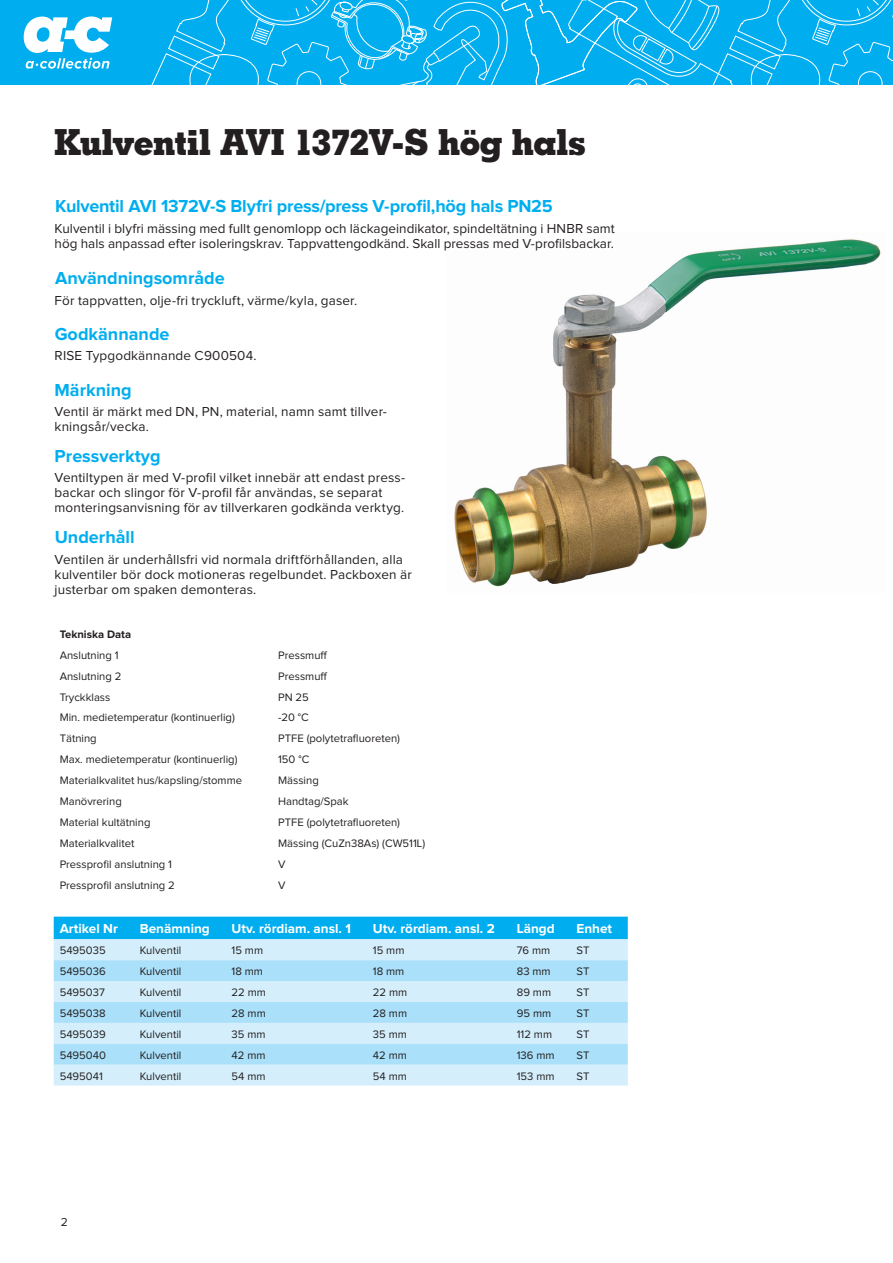
<style>
.page{position:relative;width:893px;height:1263px;background:#fff}
.page>*{position:absolute;margin:0;border:0;box-sizing:border-box;transform-origin:0 0}
.t1{font:700 36px "Geometric Slab 703 BT Xtra";letter-spacing:-.015em;color:#231f20}
.t2{font:700 18px "Proxima Nova";color:#00aeef}
.t3{font:13.5px/15px "Proxima Nova";letter-spacing:.01em;color:#231f20}
.t4{font:700 13.5px "Proxima Nova";color:#fff}
.t5{font:12px "Proxima Nova";color:#231f20}
.t6{font:11.25px "Proxima Nova";color:#231f20}
.t7{font:700 11.25px "Proxima Nova";color:#231f20}
</style>
<div class="page">
<div style="left:0;top:0;width:893px;height:85px;background:#00aeef"></div>
<svg style="left:151px;top:0;width:742px;height:85px"></svg>
<svg style="left:23px;top:17px;width:89px;height:52px"></svg>
<img style="left:454px;top:239px;width:427px;height:348px">
<div style="left:54px;top:917px;width:574px;height:22px;background:#00aeef"></div>
<div style="left:54px;top:939px;width:574px;height:146px;background:#d4effb"></div>
<svg style="left:54px;top:960px;width:574px;height:105px;background:#bbe6f9"></svg>
<h1 class="t1" style="left:54px;top:120px;width:534px">Kulventil AVI 1372V-S hög hals</h1>
<h2 class="t2" style="left:55px;top:198px;width:499px">Kulventil AVI 1372V-S Blyfri press/press V-profil,hög hals PN25</h2>
<p class="t3" style="left:55px;top:221px;width:562px">Kulventil i blyfri mässing med fullt genomlopp och läckageindikator, spindeltätning i HNBR samt hög hals anpassad efter isoleringskrav. Tappvattengodkänd. Skall pressas med V-profilsbackar.</p>
<h2 class="t2" style="left:55px;top:270px;width:171px">Användningsområde</h2>
<h2 class="t2" style="left:55px;top:325px;width:116px">Godkännande</h2>
<p class="t3" style="left:55px;top:293px;width:304px">För tappvatten, olje-fri tryckluft, värme/kyla, gaser.</p>
<p class="t3" style="left:55px;top:348px;width:203px">RISE Typgodkännande C900504.</p>
<h2 class="t2" style="left:55px;top:382px;width:79px">Märkning</h2>
<p class="t3" style="left:55px;top:405px;width:334px">Ventil är märkt med DN, PN, material, namn samt tillver&shy;kningsår/vecka.</p>
<p class="t3" style="left:55px;top:470px;width:352px">Ventiltypen är med V-profil vilket innebär att endast press&shy;backar och slingor för V-profil får användas, se separat monteringsanvisning för av tillverkaren godkända verktyg.</p>
<p class="t3" style="left:55px;top:552px;width:359px">Ventilen är underhållsfri vid normala driftförhållanden, alla kulventiler bör dock motioneras regelbundet. Packboxen är justerbar om spaken demonteras.</p>
<h2 class="t2" style="left:55px;top:448px;width:108px">Pressverktyg</h2>
<h2 class="t2" style="left:55px;top:529px;width:81px">Underhåll</h2>
<p class="t7" style="left:60px;top:629px;width:73px">Tekniska Data</p>
<p class="t6" style="left:60px;top:650px;width:61px">Anslutning 1</p>
<p class="t6" style="left:278px;top:650px;width:51px">Pressmuff</p>
<p class="t6" style="left:60px;top:671px;width:63px">Anslutning 2</p>
<p class="t6" style="left:278px;top:671px;width:51px">Pressmuff</p>
<p class="t6" style="left:60px;top:692px;width:52px">Tryckklass</p>
<p class="t6" style="left:278px;top:692px;width:32px">PN 25</p>
<p class="t6" style="left:60px;top:712px;width:177px">Min. medietemperatur (kontinuerlig)</p>
<p class="t6" style="left:278px;top:712px;width:32px">-20 °C</p>
<p class="t6" style="left:60px;top:733px;width:39px">Tätning</p>
<p class="t6" style="left:278px;top:733px;width:123px">PTFE (polytetrafluoreten)</p>
<p class="t6" style="left:60px;top:754px;width:179px">Max. medietemperatur (kontinuerlig)</p>
<p class="t6" style="left:278px;top:754px;width:33px">150 °C</p>
<p class="t6" style="left:60px;top:775px;width:184px">Materialkvalitet hus/kapsling/stomme</p>
<p class="t6" style="left:278px;top:775px;width:42px">Mässing</p>
<p class="t6" style="left:60px;top:796px;width:64px">Manövrering</p>
<p class="t6" style="left:278px;top:796px;width:72px">Handtag/Spak</p>
<p class="t6" style="left:60px;top:817px;width:92px">Material kultätning</p>
<p class="t6" style="left:278px;top:817px;width:123px">PTFE (polytetrafluoreten)</p>
<p class="t6" style="left:60px;top:838px;width:76px">Materialkvalitet</p>
<p class="t6" style="left:278px;top:838px;width:149px">Mässing (CuZn38As) (CW511L)</p>
<p class="t6" style="left:60px;top:859px;width:114px">Pressprofil anslutning 1</p>
<p class="t6" style="left:278px;top:859px;width:9px">V</p>
<p class="t6" style="left:60px;top:880px;width:117px">Pressprofil anslutning 2</p>
<p class="t6" style="left:278px;top:880px;width:9px">V</p>
<p class="t4" style="left:60px;top:923px;width:60px">Artikel Nr</p>
<p class="t4" style="left:140px;top:923px;width:72px">Benämning</p>
<p class="t4" style="left:232px;top:923px;width:121px">Utv. rördiam. ansl. 1</p>
<p class="t4" style="left:373px;top:923px;width:124px">Utv. rördiam. ansl. 2</p>
<p class="t4" style="left:517px;top:923px;width:39px">Längd</p>
<p class="t4" style="left:576px;top:923px;width:37px">Enhet</p>
<p class="t6" style="left:60px;top:945px;width:47px">5495035</p>
<p class="t6" style="left:140px;top:945px;width:43px">Kulventil</p>
<p class="t6" style="left:232px;top:945px;width:33px">15 mm</p>
<p class="t6" style="left:373px;top:945px;width:33px">15 mm</p>
<p class="t6" style="left:517px;top:945px;width:35px">76 mm</p>
<p class="t6" style="left:576px;top:945px;width:14px">ST</p>
<p class="t6" style="left:60px;top:966px;width:48px">5495036</p>
<p class="t6" style="left:140px;top:966px;width:43px">Kulventil</p>
<p class="t6" style="left:232px;top:966px;width:33px">18 mm</p>
<p class="t6" style="left:373px;top:966px;width:33px">18 mm</p>
<p class="t6" style="left:517px;top:966px;width:35px">83 mm</p>
<p class="t6" style="left:576px;top:966px;width:14px">ST</p>
<p class="t6" style="left:60px;top:987px;width:47px">5495037</p>
<p class="t6" style="left:140px;top:987px;width:43px">Kulventil</p>
<p class="t6" style="left:232px;top:987px;width:36px">22 mm</p>
<p class="t6" style="left:373px;top:987px;width:36px">22 mm</p>
<p class="t6" style="left:517px;top:987px;width:36px">89 mm</p>
<p class="t6" style="left:576px;top:987px;width:14px">ST</p>
<p class="t6" style="left:60px;top:1008px;width:47px">5495038</p>
<p class="t6" style="left:140px;top:1008px;width:43px">Kulventil</p>
<p class="t6" style="left:232px;top:1008px;width:36px">28 mm</p>
<p class="t6" style="left:373px;top:1008px;width:36px">28 mm</p>
<p class="t6" style="left:517px;top:1008px;width:36px">95 mm</p>
<p class="t6" style="left:576px;top:1008px;width:14px">ST</p>
<p class="t6" style="left:60px;top:1029px;width:48px">5495039</p>
<p class="t6" style="left:140px;top:1029px;width:43px">Kulventil</p>
<p class="t6" style="left:232px;top:1029px;width:35px">35 mm</p>
<p class="t6" style="left:373px;top:1029px;width:35px">35 mm</p>
<p class="t6" style="left:517px;top:1029px;width:37px">112 mm</p>
<p class="t6" style="left:576px;top:1029px;width:14px">ST</p>
<p class="t6" style="left:60px;top:1050px;width:48px">5495040</p>
<p class="t6" style="left:140px;top:1050px;width:43px">Kulventil</p>
<p class="t6" style="left:232px;top:1050px;width:35px">42 mm</p>
<p class="t6" style="left:373px;top:1050px;width:35px">42 mm</p>
<p class="t6" style="left:517px;top:1050px;width:39px">136 mm</p>
<p class="t6" style="left:576px;top:1050px;width:14px">ST</p>
<p class="t6" style="left:60px;top:1071px;width:45px">5495041</p>
<p class="t6" style="left:140px;top:1071px;width:43px">Kulventil</p>
<p class="t6" style="left:232px;top:1071px;width:36px">54 mm</p>
<p class="t6" style="left:373px;top:1071px;width:36px">54 mm</p>
<p class="t6" style="left:517px;top:1071px;width:39px">153 mm</p>
<p class="t6" style="left:576px;top:1071px;width:14px">ST</p>
<p class="t5" style="left:61px;top:1216px;width:9px">2</p>
</div>
